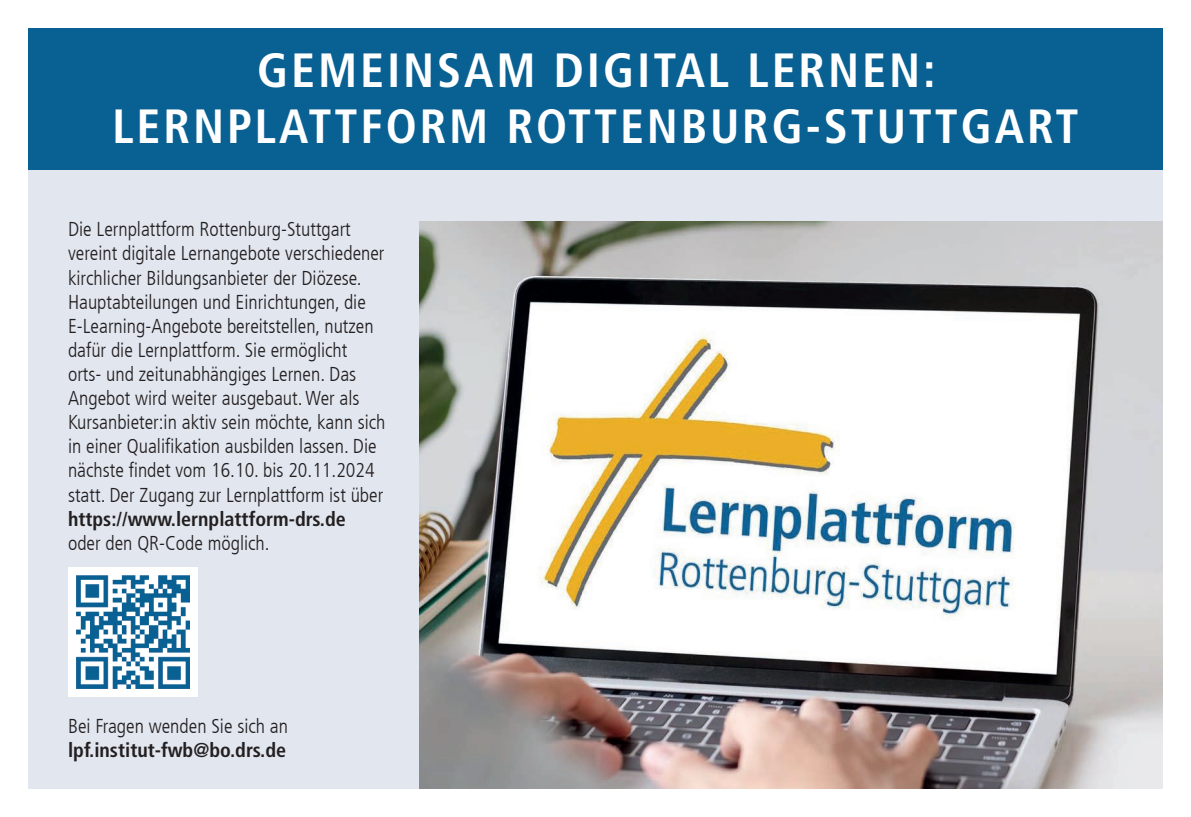
<style>
.page{position:relative;width:1191px;height:817px;background:#fff}
.page>*{position:absolute;margin:0;border:0;box-sizing:border-box;transform-origin:0 0}
.t1{font:700 condensed 48px/56px "Frutiger LT Com";letter-spacing:.06em;color:#fff;text-align:center}
.t2{font:300 condensed 20px/24.2px "Frutiger LT Com";color:#231f20}
.t3{font:700 condensed 20px "Frutiger LT Com";color:#231f20}
</style>
<div class="page">
<div style="left:28px;top:28px;width:1134px;height:760px;background:#e1e6ef"></div>
<div style="left:68px;top:567px;width:130px;height:130px;background:#fff"></div>
<img style="left:77px;top:575px;width:112px;height:113px">
<div style="left:28px;top:28px;width:1134px;height:142px;background:#096092"></div>
<img style="left:420px;top:221px;width:742px;height:567px">
<h1 class="t1" style="left:112px;top:42px;width:967px">GEMEINSAM DIGITAL LERNEN:<br>LERNPLATTFORM ROTTENBURG-STUTTGART</h1>
<p class="t2" style="left:68px;top:217px;width:319px">Die Lernplattform Rottenburg-Stuttgart vereint digitale Lernangebote verschiedener kirchlicher Bildungsanbieter der Diözese.<br>Hauptabteilungen und Einrichtungen, die E-Learning-Angebote bereitstellen, nutzen dafür die Lernplattform. Sie ermöglicht orts- und zeitunabhängiges Lernen. Das Angebot wird weiter ausgebaut. Wer als Kursanbieter:in aktiv sein möchte, kann sich in einer Qualifikation ausbilden lassen. Die nächste findet vom 16.10. bis 20.11.2024 statt. Der Zugang zur Lernplattform ist über</p>
<p class="t3" style="left:68px;top:507px;width:279px">https://www.lernplattform-drs.de</p>
<p class="t2" style="left:68px;top:531px;width:203px">oder den QR-Code möglich.</p>
<p class="t2" style="left:68px;top:713px;width:221px">Bei Fragen wenden Sie sich an</p>
<p class="t3" style="left:68px;top:737px;width:220px">lpf.institut-fwb@bo.drs.de</p>
</div>
